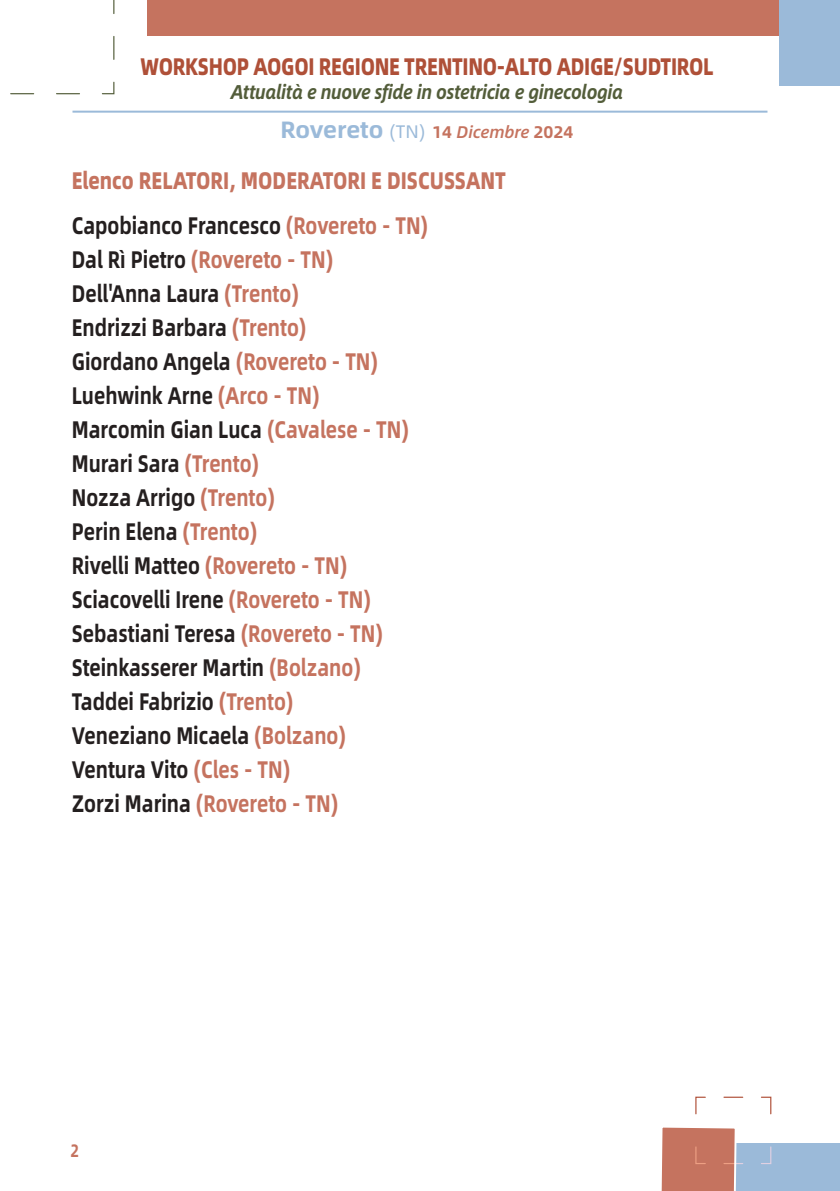
<style>
.page{position:relative;width:840px;height:1191px;background:#fff}
.page>*{position:absolute;margin:0;border:0;box-sizing:border-box;transform-origin:0 0}
.t1{font:700 24px/34px "Alibaba Sans";color:#241f1f;scale:.8 1}
.t2{font:800 24px/45.4px "Alibaba Sans";color:#c5735f;scale:.8 1}
.t3{font:800 24px "Alibaba Sans";letter-spacing:-.015em;color:#af5038;scale:.8 1}
.t4{font:700 23.6px "Alibaba Sans";letter-spacing:-.01em;color:#9bbad9}
.t5{font:italic 700 20px "Alibaba Sans";letter-spacing:-.01em;color:#535d3a;scale:.9 1}
.t6{font:700 18px "Alibaba Sans";color:#c5735f;scale:.8 1}
.s1{font-weight:400;font-size:18.2px}
.s2{font-size:17px;color:#c5735f}
.s3{font-weight:500;font-style:italic;font-size:17px;color:#c5735f}
.s4{font-weight:700;color:#241f1f}
.s5{font-weight:700}
.s6{color:#c5735f}
</style>
<div class="page">
<div style="left:681px;top:1143px;width:158px;height:48px;background:#9bbad9"></div>
<svg style="left:661px;top:1096px;width:110px;height:95px"></svg>
<div style="left:147px;top:0;width:656px;height:36px;background:#c5735f"></div>
<div style="left:779px;top:0;width:60px;height:85px;background:#9bbad9"></div>
<svg style="left:10px;top:0;width:105px;height:95px"></svg>
<hr style="left:72px;top:111px;width:695px;height:2px;background:#9bbad9">
<p class="t3" style="left:140px;top:48px;width:717px">WORKSHOP AOGOI REGIONE TRENTINO-ALTO ADIGE/SUDTIROL</p>
<p class="t5" style="left:231px;top:76px;width:437px">Attualità e nuove sfide in ostetricia e ginecologia</p>
<p class="t4" style="left:280px;top:111px;width:294px">Rovereto <span class="s1">(TN)</span> <span class="s2">14</span> <span class="s3">Dicembre</span> <span class="s2">2024</span></p>
<p class="t2" style="left:72px;top:156px;width:543px">Elenco RELATORI, MODERATORI E DISCUSSANT<br><span class="s4">Capobianco Francesco</span> <span class="s5">(Rovereto - TN)</span></p>
<p class="t1" style="left:72px;top:241px;width:423px">Dal Rì Pietro <span class="s6">(Rovereto - TN)<br></span>Dell'Anna Laura <span class="s6">(Trento)<br></span>Endrizzi Barbara <span class="s6">(Trento)<br></span>Giordano Angela <span class="s6">(Rovereto - TN)<br></span>Luehwink Arne <span class="s6">(Arco - TN)<br></span>Marcomin Gian Luca <span class="s6">(Cavalese - TN)<br></span>Murari Sara <span class="s6">(Trento)<br></span>Nozza Arrigo <span class="s6">(Trento)<br></span>Perin Elena <span class="s6">(Trento)<br></span>Rivelli Matteo <span class="s6">(Rovereto - TN)<br></span>Sciacovelli Irene <span class="s6">(Rovereto - TN)<br></span>Sebastiani Teresa <span class="s6">(Rovereto - TN)<br></span>Steinkasserer Martin <span class="s6">(Bolzano)<br></span>Taddei Fabrizio <span class="s6">(Trento)<br></span>Veneziano Micaela <span class="s6">(Bolzano)<br></span>Ventura Vito <span class="s6">(Cles - TN)<br></span>Zorzi Marina <span class="s6">(Rovereto - TN)</span></p>
<p class="t6" style="left:70px;top:1136px;width:12px">2</p>
</div>
